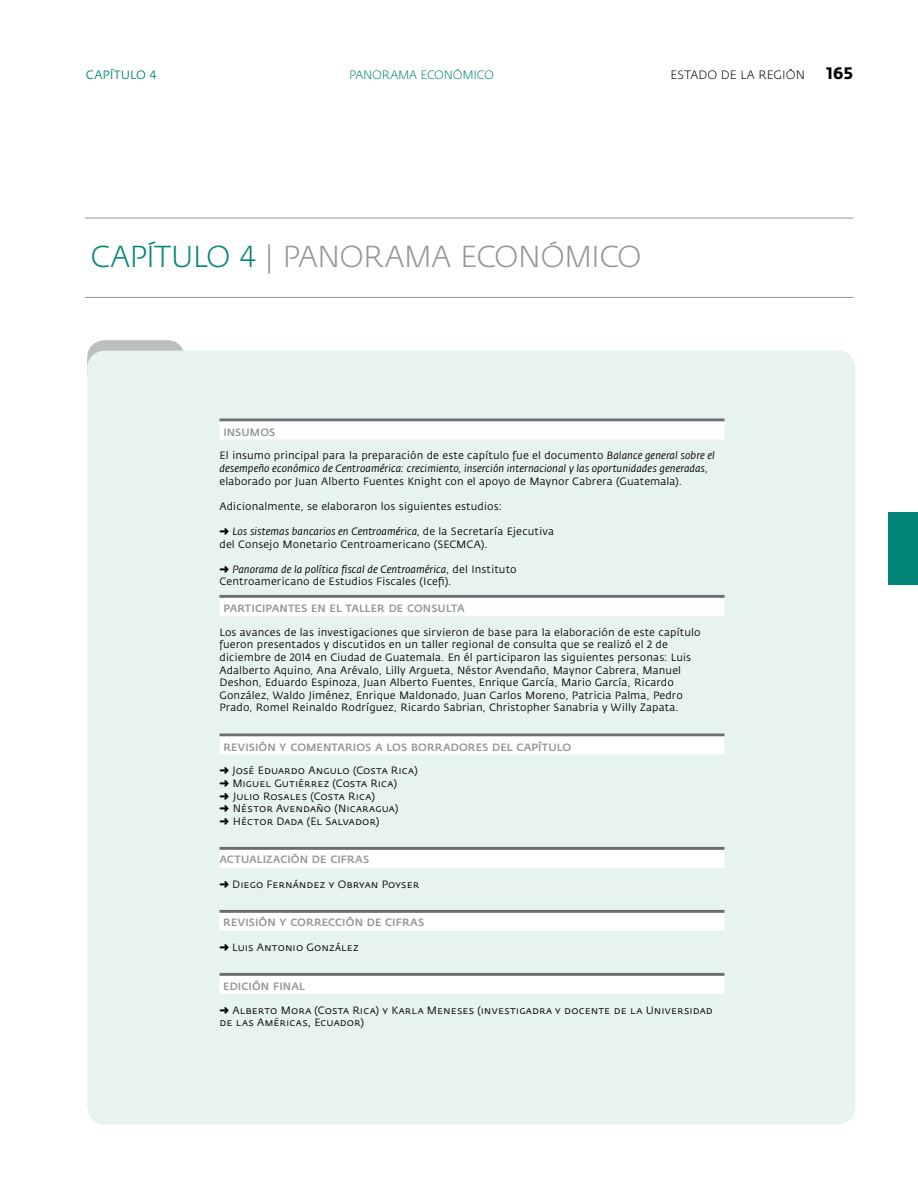
<style>
.page{position:relative;width:918px;height:1188px;background:#fff}
.page>*{position:absolute;margin:0;border:0;box-sizing:border-box;transform-origin:0 0}
.t1{font:300 30px "Fedra Sans";letter-spacing:-.025em;color:#939598}
.t2{font:700 16.5px "Fedra Sans";color:#000}
.t3{font:300 12px "Fedra Sans";letter-spacing:-.015em;color:#008576}
.t4{font:300 12px "Fedra Sans";letter-spacing:.01em;color:#000}
.t5{font:12px "Fedra Sans";letter-spacing:.01em;color:#008576}
.t6{font:10.5px/12.6px "Fedra Sans";letter-spacing:.01em;color:#000}
.t7{font:10.5px/12.6px "Fedra Sans Book SC";letter-spacing:.01em;color:#000}
.t8{font:500 10.5px "Fedra Sans";letter-spacing:.01em;color:#939598}
.s1{color:#008576}
.s2{font-style:italic}
</style>
<div class="page">
<hr style="left:0;top:0;width:1px;height:1188px;background:#cce7e4">
<div style="left:888px;top:512px;width:30px;height:73px;background:#008576"></div>
<div style="left:87px;top:340px;width:98px;height:50px;background:#bcbec0;border-radius:18px"></div>
<div style="left:87px;top:351px;width:768px;height:773px;background:#e6f3f1;border-radius:18px"></div>
<hr style="left:220px;top:419px;width:504px;height:3px;background:#6d6e71">
<div style="left:220px;top:422px;width:504px;height:18px;background:#fff"></div>
<hr style="left:220px;top:595px;width:504px;height:3px;background:#6d6e71">
<div style="left:220px;top:598px;width:504px;height:18px;background:#fff"></div>
<hr style="left:220px;top:734px;width:504px;height:3px;background:#6d6e71">
<div style="left:220px;top:737px;width:504px;height:18px;background:#fff"></div>
<hr style="left:220px;top:847px;width:504px;height:3px;background:#6d6e71">
<div style="left:220px;top:850px;width:504px;height:18px;background:#fff"></div>
<hr style="left:220px;top:910px;width:504px;height:3px;background:#6d6e71">
<div style="left:220px;top:913px;width:504px;height:18px;background:#fff"></div>
<hr style="left:220px;top:973px;width:504px;height:3px;background:#6d6e71">
<div style="left:220px;top:976px;width:504px;height:18px;background:#fff"></div>
<hr style="left:85px;top:297px;width:769px;height:1px;background:#939598">
<hr style="left:85px;top:218px;width:769px;height:1px;background:#939598">
<p class="t5" style="left:86px;top:68px;width:72px">CAPÍTULO 4</p>
<p class="t3" style="left:349px;top:68px;width:146px">PANORAMA ECONÓMICO</p>
<p class="t4" style="left:670px;top:68px;width:136px">ESTADO DE LA REGIÓN</p>
<h2 class="t2" style="left:826px;top:63px;width:28px">165</h2>
<h1 class="t1" style="left:91px;top:241px;width:552px"><span class="s1">CAPÍTULO 4</span> | PANORAMA ECONÓMICO</h1>
<p class="t8" style="left:223px;top:426px;width:53px">INSUMOS</p>
<p class="t6" style="left:220px;top:450px;width:497px">El insumo principal para la preparación de este capítulo fue el documento <span class="s2">Balance general sobre el desempeño económico de Centroamérica: crecimiento, inserción internacional y las oportunidades generadas</span>, elaborado por Juan Alberto Fuentes Knight con el apoyo de Maynor Cabrera (Guatemala).</p>
<p class="t6" style="left:220px;top:500px;width:284px">Adicionalmente, se elaboraron los siguientes estudios:</p>
<p class="t6" style="left:220px;top:525px;width:336px">➜ <span class="s2">Los sistemas bancarios en Centroamérica,</span> de la Secretaría Ejecutiva del Consejo Monetario Centroamericano (SECMCA).</p>
<p class="t6" style="left:220px;top:563px;width:299px">➜ <span class="s2">Panorama de la política fiscal de Centroamérica,</span> del Instituto<br>Centroamericano de Estudios Fiscales (Icefi).</p>
<p class="t8" style="left:223px;top:602px;width:200px">PARTI CIPANTES EN EL TALLER DE CONSU</p>
<p class="t8" style="left:446px;top:602px;width:20px">LTA</p>
<p class="t6" style="left:220px;top:626px;width:483px">Los avances de las investigaciones que sirvieron de base para la elaboración de este capítulo fueron presentados y discutidos en un taller regional de consulta que se realizó el 2 de diciembre de 2014 en Ciudad de Guatemala. En él participaron las siguientes personas: Luis Adalberto Aquino, Ana Arévalo, Lilly Argueta, Néstor Avendaño, Maynor Cabrera, Manuel Deshon, Eduardo Espinoza, Juan Alberto Fuentes, Enrique García, Mario García, Ricardo González, Waldo Jiménez, Enrique Maldonado, Juan Carlos Moreno, Patricia Palma, Pedro Prado, Romel Reinaldo Rodríguez, Ricardo Sabrian, Christopher Sanabria y Willy Zapata.</p>
<p class="t8" style="left:223px;top:741px;width:117px">REVISIÓN Y COMENTAR</p>
<p class="t8" style="left:353px;top:741px;width:83px">IOS A LOS BORRAD</p>
<p class="t8" style="left:459px;top:741px;width:41px">ORES DEL</p>
<p class="t8" style="left:516px;top:741px;width:56px">CAPÍTULO</p>
<p class="t7" style="left:219px;top:765px;width:200px">➜ José Eduardo Angulo (Costa Rica) ➜ Miguel Gutiérrez (Costa Rica)<br>➜ Julio Rosales (Costa Rica)<br>➜ Néstor Avendaño (Nicaragua)<br>➜ Héctor Dada (El Salvador)</p>
<p class="t8" style="left:219px;top:853px;width:76px">ACTUALI ZACIÓN</p>
<p class="t8" style="left:312px;top:853px;width:58px">DE CI FRAS</p>
<p class="t7" style="left:219px;top:878px;width:201px">➜ Diego Fernández y Obryan Poyser</p>
<p class="t8" style="left:223px;top:916px;width:91px">REVISIÓN Y CORRECC</p>
<p class="t8" style="left:342px;top:916px;width:62px">IÓN DE CIFRA</p>
<p class="t8" style="left:418px;top:916px;width:8px">S</p>
<p class="t7" style="left:219px;top:941px;width:141px">➜ Luis Antonio González</p>
<p class="t8" style="left:223px;top:980px;width:76px">EDICIÓN FINAL</p>
<p class="t7" style="left:219px;top:1004px;width:495px">➜ Alberto Mora (Costa Rica) y Karla Meneses (investigadra y docente de la Universidad de las Américas, Ecuador)</p>
</div>
